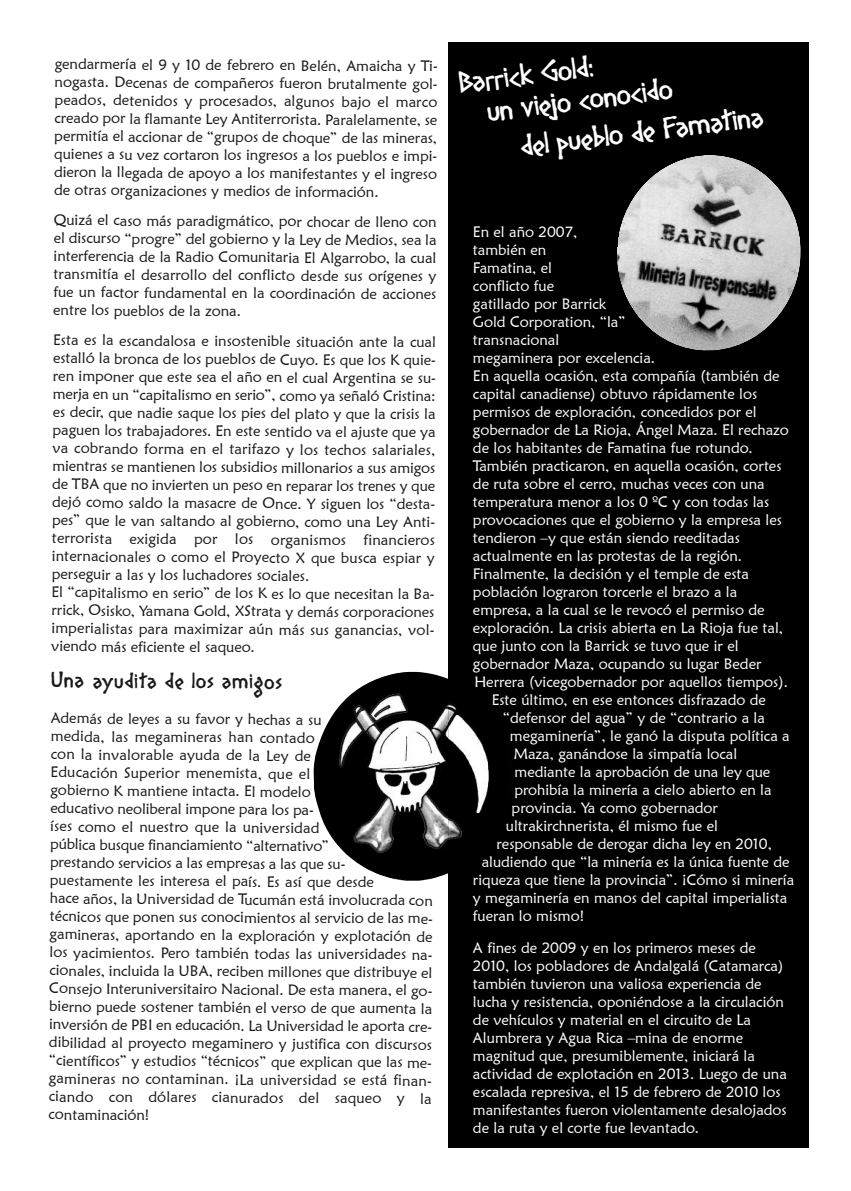
<style>
.page{position:relative;width:851px;height:1191px;background:#fff}
.page>*{position:absolute;margin:0;border:0;box-sizing:border-box;transform-origin:0 0}
.t1{font:27px/31.3px "Diogenes";color:#fff}
.t2{font:19.5px "Diogenes";letter-spacing:.05em;color:#191919}
.t3{font:15px/18px "Maiandra GD";letter-spacing:-.005em;color:#191919;text-align:justify}
.t4{font:15px/18px "Maiandra GD";color:#fff}
</style>
<div class="page">
<div style="left:448px;top:43px;width:360px;height:1105px;background:#000"></div>
<img style="left:313px;top:672px;width:135px;height:208px">
<img style="left:448px;top:704px;width:41px;height:136px">
<img style="left:617px;top:155px;width:184px;height:196px">
<p class="t3" style="left:54px;top:56px;width:385px">gendarmería el 9 y 10 de febrero en Belén, Amaicha y Ti&shy;nogasta. Decenas de compañeros fueron brutalmente gol&shy;peados, detenidos y procesados, algunos bajo el marco creado por la flamante Ley Antiterrorista. Paralelamente, se permitía el accionar de “grupos de choque” de las mineras, quienes a su vez cortaron los ingresos a los pueblos e impi&shy;dieron la llegada de apoyo a los manifestantes y el ingreso de otras organizaciones y medios de información.</p>
<p class="t3" style="left:53px;top:212px;width:385px">Quizá el caso más paradigmático, por chocar de lleno con el discurso “progre” del gobierno y la Ley de Medios, sea la interferencia de la Radio Comunitaria El Algarrobo, la cual transmitía el desarrollo del conflicto desde sus orígenes y fue un factor fundamental en la coordinación de acciones entre los pueblos de la zona.</p>
<p class="t3" style="left:51px;top:332px;width:386px;text-align:left">Esta es la escandalosa e insostenible situación ante la cual estalló la bronca de los pueblos de Cuyo. Es que los K quie&shy;ren imponer que este sea el año en el cual Argentina se su&shy;merja en un “capitalismo en serio”, como ya señaló Cristina: es decir, que nadie saque los pies del plato y que la crisis la paguen los trabajadores. En este sentido va el ajuste que ya va cobrando forma en el tarifazo y los techos salariales, mientras se mantienen los subsidios millonarios a sus amigos de TBA que no invierten un peso en reparar los trenes y que dejó como saldo la masacre de Once. Y siguen los “desta&shy;pes” que le van saltando al gobierno, como una Ley Anti&shy;terrorista exigida por los organismos financieros internacionales o como el Proyecto X que busca espiar y perseguir a las y los luchadores sociales.<br>El “capitalismo en serio” de los K es lo que necesitan la Ba&shy;rrick, Osisko, Yamana Gold, XStrata y demás corporaciones imperialistas para maximizar aún más sus ganancias, vol&shy;viendo más eficiente el saqueo.</p>
<h2 class="t2" style="left:51px;top:670px;width:232px">Una ayudita de los amigos</h2>
<p class="t3" style="left:49px;top:709px;width:385px;text-align:left">Además de leyes a su favor y hechas a su<br>medida, las megamineras han contado<br>con la invalorable ayuda de la Ley de<br>Educación Superior menemista, que el<br>gobierno K mantiene intacta. El modelo<br>educativo neoliberal impone para los pa-<br>íses como el nuestro que la universidad<br>pública busque financiamiento “alternativo”<br>prestando servicios a las empresas a las que su-<br>puestamente les interesa el país. Es así que desde<br>hace años, la Universidad de Tucumán está involucrada con técnicos que ponen sus conocimientos al servicio de las me&shy;gamineras, aportando en la exploración y explotación de los yacimientos. Pero también todas las universidades na&shy;cionales, incluida la UBA, reciben millones que distribuye el Consejo Interuniversitairo Nacional. De esta manera, el go&shy;bierno puede sostener también el verso de que aumenta la inversión de PBI en educación. La Universidad le aporta cre&shy;dibilidad al proyecto megaminero y justifica con discursos “científicos” y estudios “técnicos” que explican que las me&shy;gamineras no contaminan. ¡La universidad se está finan&shy;ciando con dólares cianurados del saqueo y la contaminación!</p>
<h1 class="t1" style="left:481px;top:65px;width:188px;text-indent:-24px;rotate:-7deg">Barrick Gold:<br>un viejo conocido</h1>
<h1 class="t1" style="left:518px;top:131px;width:246px;rotate:-7deg">del pueblo de Famatina</h1>
<p class="t4" style="left:473px;top:222px;width:106px">En el año 2007,</p>
<p class="t4" style="left:473px;top:240px;width:75px">también en</p>
<p class="t4" style="left:473px;top:258px;width:81px">Famatina, el</p>
<p class="t4" style="left:473px;top:276px;width:83px">conflicto fue</p>
<p class="t4" style="left:473px;top:294px;width:135px">gatillado por Barrick</p>
<p class="t4" style="left:473px;top:312px;width:154px">Gold Corporation, “la”</p>
<p class="t4" style="left:473px;top:330px;width:88px">transnacional</p>
<p class="t4" style="left:473px;top:348px;width:183px">megaminera por excelencia.</p>
<p class="t4" style="left:473px;top:366px;width:308px">En aquella ocasión, esta compañía (también de</p>
<p class="t4" style="left:473px;top:384px;width:286px">capital canadiense) obtuvo rápidamente los</p>
<p class="t4" style="left:473px;top:402px;width:285px">permisos de exploración, concedidos por el</p>
<p class="t4" style="left:473px;top:420px;width:317px">gobernador de La Rioja, Ángel Maza. El rechazo</p>
<p class="t4" style="left:473px;top:438px;width:281px">de los habitantes de Famatina fue rotundo.</p>
<p class="t4" style="left:473px;top:456px;width:310px">También practicaron, en aquella ocasión, cortes</p>
<p class="t4" style="left:473px;top:474px;width:293px">de ruta sobre el cerro, muchas veces con una</p>
<p class="t4" style="left:473px;top:492px;width:297px">temperatura menor a los 0 ºC y con todas las</p>
<p class="t4" style="left:473px;top:510px;width:310px">provocaciones que el gobierno y la empresa les</p>
<p class="t4" style="left:473px;top:528px;width:268px">tendieron –y que están siendo reeditadas</p>
<p class="t4" style="left:473px;top:546px;width:271px">actualmente en las protestas de la región.</p>
<p class="t4" style="left:473px;top:564px;width:277px">Finalmente, la decisión y el temple de esta</p>
<p class="t4" style="left:473px;top:582px;width:266px">población lograron torcerle el brazo a la</p>
<p class="t4" style="left:473px;top:600px;width:293px">empresa, a la cual se le revocó el permiso de</p>
<p class="t4" style="left:473px;top:618px;width:312px">exploración. La crisis abierta en La Rioja fue tal,</p>
<p class="t4" style="left:473px;top:636px;width:267px">que junto con la Barrick se tuvo que ir el</p>
<p class="t4" style="left:473px;top:654px;width:290px">gobernador Maza, ocupando su lugar Beder</p>
<p class="t4" style="left:474px;top:672px;width:315px">Herrera (vicegobernador por aquellos tiempos).</p>
<p class="t4" style="left:491px;top:690px;width:275px">Este último, en ese entonces disfrazado de</p>
<p class="t4" style="left:503px;top:708px;width:263px">“defensor del agua” y de “contrario a la</p>
<p class="t4" style="left:510px;top:726px;width:281px">megaminería”, le ganó la disputa política a</p>
<p class="t4" style="left:513px;top:744px;width:225px">Maza, ganándose la simpatía local</p>
<p class="t4" style="left:514px;top:762px;width:257px">mediante la aprobación de una ley que</p>
<p class="t4" style="left:514px;top:780px;width:259px">prohibía la minería a cielo abierto en la</p>
<p class="t4" style="left:511px;top:798px;width:208px">provincia. Ya como gobernador</p>
<p class="t4" style="left:506px;top:816px;width:213px">ultrakirchnerista, él mismo fue el</p>
<p class="t4" style="left:496px;top:834px;width:277px">responsable de derogar dicha ley en 2010,</p>
<p class="t4" style="left:481px;top:852px;width:309px">aludiendo que “la minería es la única fuente de</p>
<p class="t4" style="left:473px;top:870px;width:322px">riqueza que tiene la provincia”. ¡Cómo si minería</p>
<p class="t4" style="left:473px;top:888px;width:316px">y megaminería en manos del capital imperialista</p>
<p class="t4" style="left:473px;top:906px;width:113px">fueran lo mismo!</p>
<p class="t4" style="left:473px;top:938px;width:315px">A fines de 2009 y en los primeros meses de 2010, los pobladores de Andalgalá (Catamarca) también tuvieron una valiosa experiencia de lucha y resistencia, oponiéndose a la circulación de vehículos y material en el circuito de La Alumbrera y Agua Rica –mina de enorme magnitud que, presumiblemente, iniciará la actividad de explotación en 2013. Luego de una escalada represiva, el 15 de febrero de 2010 los manifestantes fueron violentamente desalojados de la ruta y el corte fue levantado.</p>
</div>
